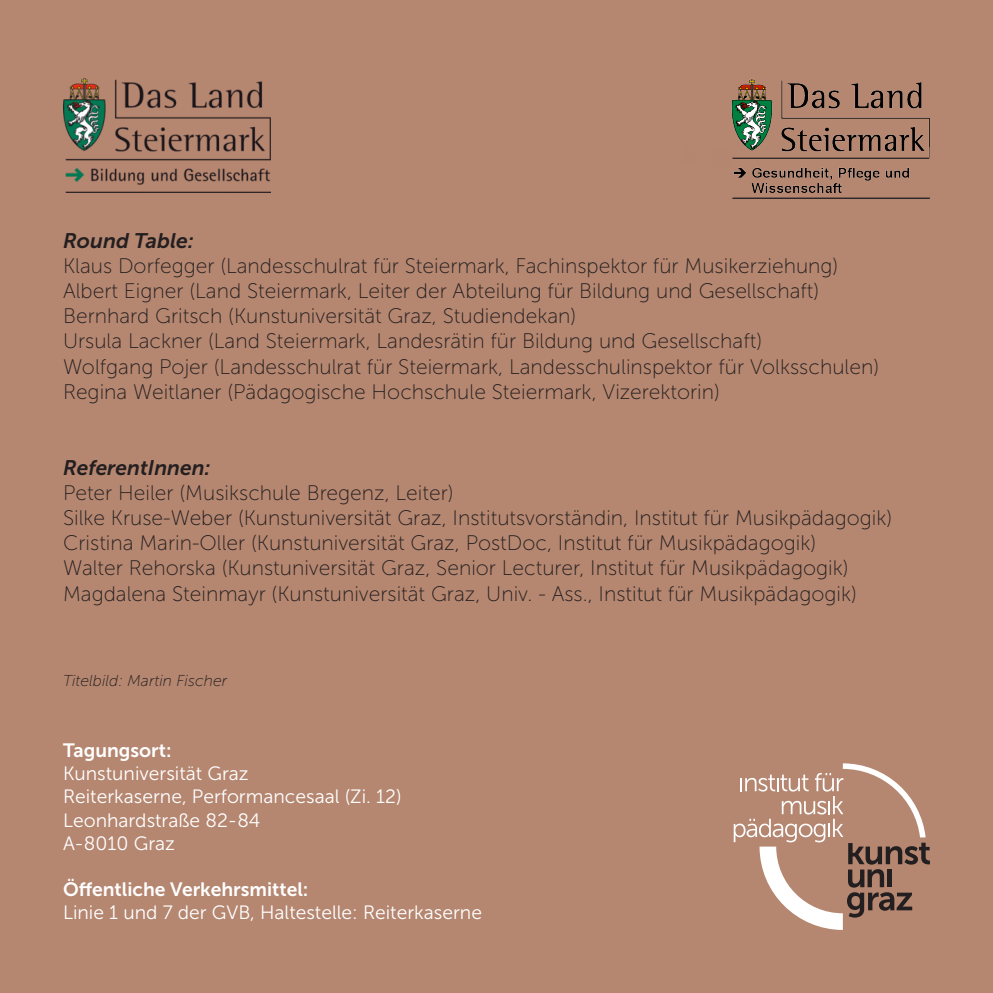
<style>
.page{position:relative;width:993px;height:993px;background:#fff}
.page>*{position:absolute;margin:0;border:0;box-sizing:border-box;transform-origin:0 0}
.t1{font:21px "Museo Sans 100";color:#231f20}
.t2{font:italic 21px "Museo Sans 700";color:#231f20}
.t3{font:19.25px "Museo Sans 300";color:#fff}
.t4{font:19.25px "Museo Sans 700";color:#fff}
.t5{font:italic 15.75px "Museo Sans 100";color:#231f20}
</style>
<div class="page">
<div style="left:0;top:0;width:992px;height:992px;background:#b58670"></div>
<img style="left:64px;top:78px;width:207px;height:115px">
<svg style="left:733px;top:763px;width:196px;height:166px"></svg>
<img style="left:731px;top:78px;width:201px;height:121px">
<hr style="left:732px;top:157px;width:197px;height:2px;background:#231f20">
<svg style="left:929px;top:147px;width:1px;height:17px"></svg>
<svg style="left:929px;top:187px;width:1px;height:12px"></svg>
<div style="left:712px;top:151px;width:20px;height:16px;background:#b48670"></div>
<hr style="left:732px;top:197px;width:197px;height:2px;background:#231f20">
<p class="t2" style="left:63px;top:228px;width:132px">Round Table:</p>
<p class="t1" style="left:63px;top:254px;width:776px">Klaus Dorfegger (Landesschulrat für Steiermark, Fachinspektor für Musikerziehung)</p>
<p class="t1" style="left:63px;top:279px;width:757px">Albert Eigner (Land Steiermark, Leiter der Abteilung für Bildung und Gesellschaft)</p>
<p class="t1" style="left:63px;top:305px;width:514px">Bernhard Gritsch (Kunstuniversität Graz, Studiendekan)</p>
<p class="t1" style="left:63px;top:330px;width:700px">Ursula Lackner (Land Steiermark, Landesrätin für Bildung und Gesellschaft)</p>
<p class="t1" style="left:63px;top:355px;width:817px">Wolfgang Pojer (Landesschulrat für Steiermark, Landesschulinspektor für Volksschulen)</p>
<p class="t1" style="left:63px;top:380px;width:658px">Regina Weitlaner (Pädagogische Hochschule Steiermark, Vizerektorin)</p>
<p class="t2" style="left:63px;top:455px;width:149px">ReferentInnen:</p>
<p class="t1" style="left:63px;top:481px;width:392px">Peter Heiler (Musikschule Bregenz, Leiter)</p>
<p class="t1" style="left:63px;top:506px;width:830px">Silke Kruse-Weber (Kunstuniversität Graz, Institutsvorständin, Institut für Musikpädagogik)</p>
<p class="t1" style="left:63px;top:531px;width:754px">Cristina Marin-Oller (Kunstuniversität Graz, PostDoc, Institut für Musikpädagogik)</p>
<p class="t1" style="left:63px;top:557px;width:786px">Walter Rehorska (Kunstuniversität Graz, Senior Lecturer, Institut für Musikpädagogik)</p>
<p class="t1" style="left:63px;top:582px;width:795px">Magdalena Steinmayr (Kunstuniversität Graz, Univ. - Ass., Institut für Musikpädagogik)</p>
<p class="t5" style="left:63px;top:672px;width:165px">Titelbild: Martin Fischer</p>
<p class="t4" style="left:63px;top:739px;width:110px">Tagungsort:</p>
<p class="t3" style="left:63px;top:763px;width:187px">Kunstuniversität Graz</p>
<p class="t3" style="left:63px;top:786px;width:340px">Reiterkaserne, Performancesaal (Zi. 12)</p>
<p class="t3" style="left:63px;top:809px;width:199px">Leonhardstraße 82-84</p>
<p class="t3" style="left:63px;top:832px;width:113px">A-8010 Graz</p>
<p class="t4" style="left:63px;top:878px;width:247px">Öffentliche Verkehrsmittel:</p>
<p class="t3" style="left:63px;top:901px;width:420px">Linie 1 und 7 der GVB, Haltestelle: Reiterkaserne</p>
</div>
